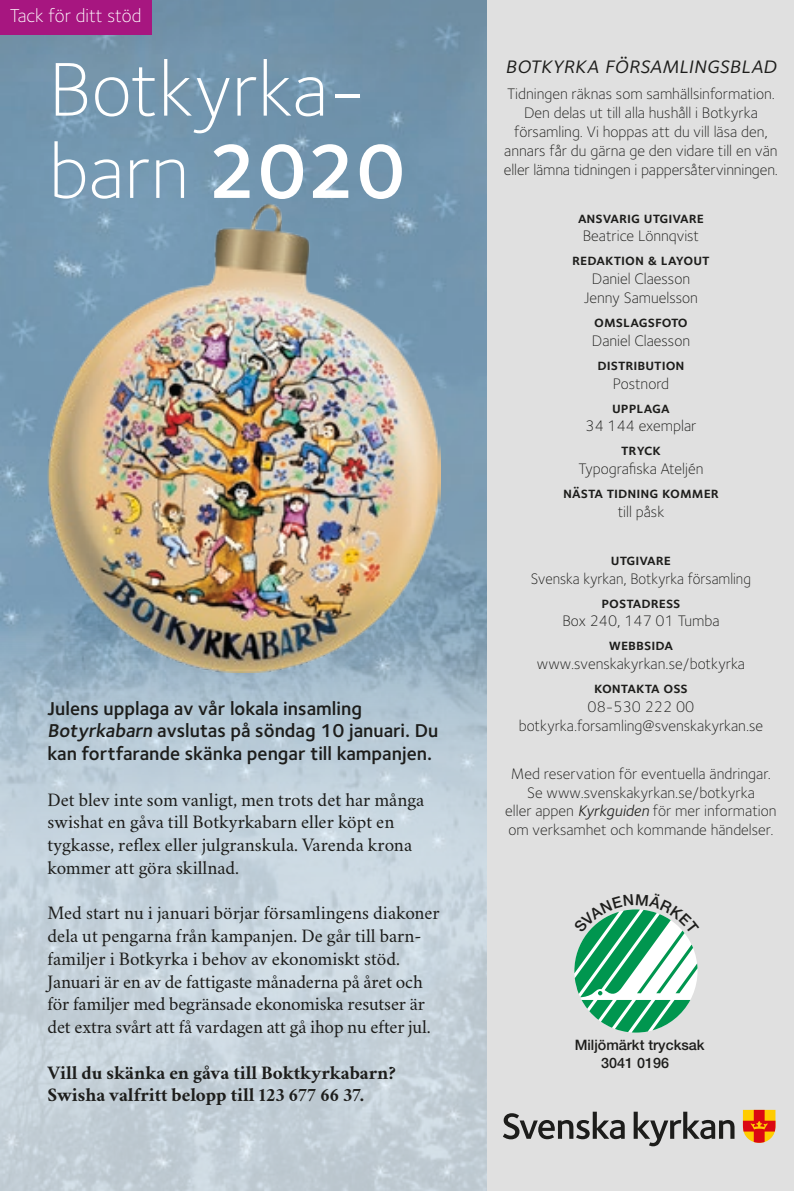
<style>
.page{position:relative;width:794px;height:1191px;background:#fff}
.page>*{position:absolute;margin:0;border:0;box-sizing:border-box;transform-origin:0 0}
.Sidrubrik{font:300 78.75px/82.2px "Foundry Sterling";color:#fff}
.t1{font:24.15px "Foundry Sterling Bk Italic Expert";color:#1d1d1b}
.Bröd{font:19.25px/22.8px "Crimson Svk 2.0";color:#1d1d1b}
.Ingress{font:600 19.25px/22.8px "Foundry Sterling";color:#1d1d1b}
.Bröd-2{font:700 19.25px/22.8px "Crimson Svk 2.0";color:#1d1d1b}
.Tematext_i_hörnruta{font:19.25px "Foundry Sterling Light OSF";color:#fff}
.Redaktionsinfo{font:300 15.75px/18.9px "Foundry Sterling";color:#1d1d1b;text-align:center}
.Redaktionsinfo-2{font:15.75px/18.9px "Foundry Sterling Demi Expert";color:#1d1d1b;text-align:center}
.Redaktionsinfo-3{font:300 15.75px/18.9px "Foundry Sterling";color:#1d1d1b;text-align:center;scale:.96 1}
.t2{font:500 14.35px/18px "Helvetica Neue";color:#1d1d1b}
.s1{font-weight:600}
.s2{font-family:"Foundry Sterling Demi Expert";font-weight:400}
.s3{font-family:"Foundry Sterling";font-weight:300}
.s4{font-weight:400;font-style:italic}
</style>
<div class="page">
<img style="left:0;top:0;width:488px;height:623px">
<svg style="left:0;top:623px;width:488px;height:568px;background:#c0cfd9"></svg>
<img style="left:48px;top:204px;width:392px;height:468px">
<div style="left:488px;top:0;width:306px;height:1191px;background:#e0e0e0"></div>
<svg style="left:503px;top:1111px;width:121px;height:28px"></svg>
<svg style="left:633px;top:1111px;width:101px;height:35px"></svg>
<svg style="left:743px;top:1109px;width:32px;height:33px"></svg>
<div style="left:0;top:0;width:151px;height:35px;background:#a71680"></div>
<svg style="left:574px;top:909px;width:124px;height:123px"></svg>
<p class="Tematext_i_hörnruta" style="left:10px;top:5px;width:133px">Tack för ditt stöd</p>
<p class="Sidrubrik" style="left:49px;top:48px;width:358px">Botkyrka&shy;barn <span class="s1">2020</span></p>
<p class="Ingress" style="left:48px;top:696px;width:392px">Julens upplaga av vår lokala insamling<br>Botyrkabarn avslutas på söndag 10 januari. Du kan fortfarande skänka pengar till kampanjen.</p>
<p class="Bröd" style="left:48px;top:787px;width:378px">Det blev inte som vanligt, men trots det har många swishat en gåva till Botkyrkabarn eller köpt en tygkasse, reflex eller julgranskula. Varenda krona kommer att göra skillnad.</p>
<p class="Bröd" style="left:48px;top:900px;width:394px">Med start nu i januari börjar församlingens diakoner dela ut pengarna från kampanjen. De går till barn&shy;familjer i Botkyrka i behov av ekonomiskt stöd.<br>Januari är en av de fattigaste månaderna på året och för familjer med begränsade ekonomiska resutser är det extra svårt att få vardagen att gå ihop nu efter jul.</p>
<p class="Bröd-2" style="left:48px;top:1061px;width:350px">Vill du skänka en gåva till Boktkyrkabarn?<br>Swisha valfritt belopp till 123 677 66 37.</p>
<p class="t1" style="left:505px;top:51px;width:273px">botkyrka församlingsblad</p>
<p class="Redaktionsinfo" style="left:504px;top:84px;width:276px">Tidningen räknas som samhällsinformation.<br>Den delas ut till alla hushåll i Botkyrka församling. Vi hoppas att du vill läsa den, annars får du gärna ge den vidare till en vän eller lämna tidningen i pappersåtervinningen.</p>
<p class="Redaktionsinfo" style="left:578px;top:208px;width:127px;text-align:left"><span class="s2">ansvarig utgivare<br></span>Beatrice Lönnqvist</p>
<p class="Redaktionsinfo" style="left:572px;top:250px;width:139px"><span class="s2">redaktion &amp; layout<br></span>Daniel Claesson<br>Jenny Samuelsson</p>
<p class="Redaktionsinfo" style="left:592px;top:312px;width:100px;text-align:left"><span class="s2">omslagsfoto<br></span>Daniel Claesson</p>
<p class="Redaktionsinfo-2" style="left:597px;top:355px;width:89px">distribution<br><span class="s3">Postnord</span></p>
<p class="Redaktionsinfo" style="left:585px;top:398px;width:112px"><span class="s2">upplaga<br></span>34 144 exemplar</p>
<p class="Redaktionsinfo" style="left:578px;top:440px;width:126px"><span class="s2">tryck<br></span>Typografiska Ateljén</p>
<p class="Redaktionsinfo-2" style="left:563px;top:483px;width:157px">nästa tidning kommer <span class="s3">till påsk</span></p>
<p class="Redaktionsinfo-3" style="left:531px;top:550px;width:231px"><span class="s2">utgivare<br></span>Svenska kyrkan, Botkyrka församling</p>
<p class="Redaktionsinfo" style="left:562px;top:592px;width:159px"><span class="s2">postadress<br></span>Box 240, 147 01 Tumba</p>
<p class="Redaktionsinfo" style="left:537px;top:635px;width:210px"><span class="s2">webbsida </span>www.svenskakyrkan.se/botkyrka</p>
<p class="Redaktionsinfo" style="left:519px;top:678px;width:246px"><span class="s2">kontakta oss<br></span>08-530 222 00 botkyrka.forsamling@svenskakyrkan.se</p>
<p class="Redaktionsinfo" style="left:505px;top:764px;width:273px">Med reservation för eventuella ändringar.<br>Se www.svenskakyrkan.se/botkyrka<br>eller appen <span class="s4">Kyrkguiden</span> för mer information om verksamhet och kommande händelser.</p>
<p class="t2" style="left:601px;top:1036px;width:105px;text-indent:-26px">Miljömärkt trycksak<br>3041 0196</p>
</div>
